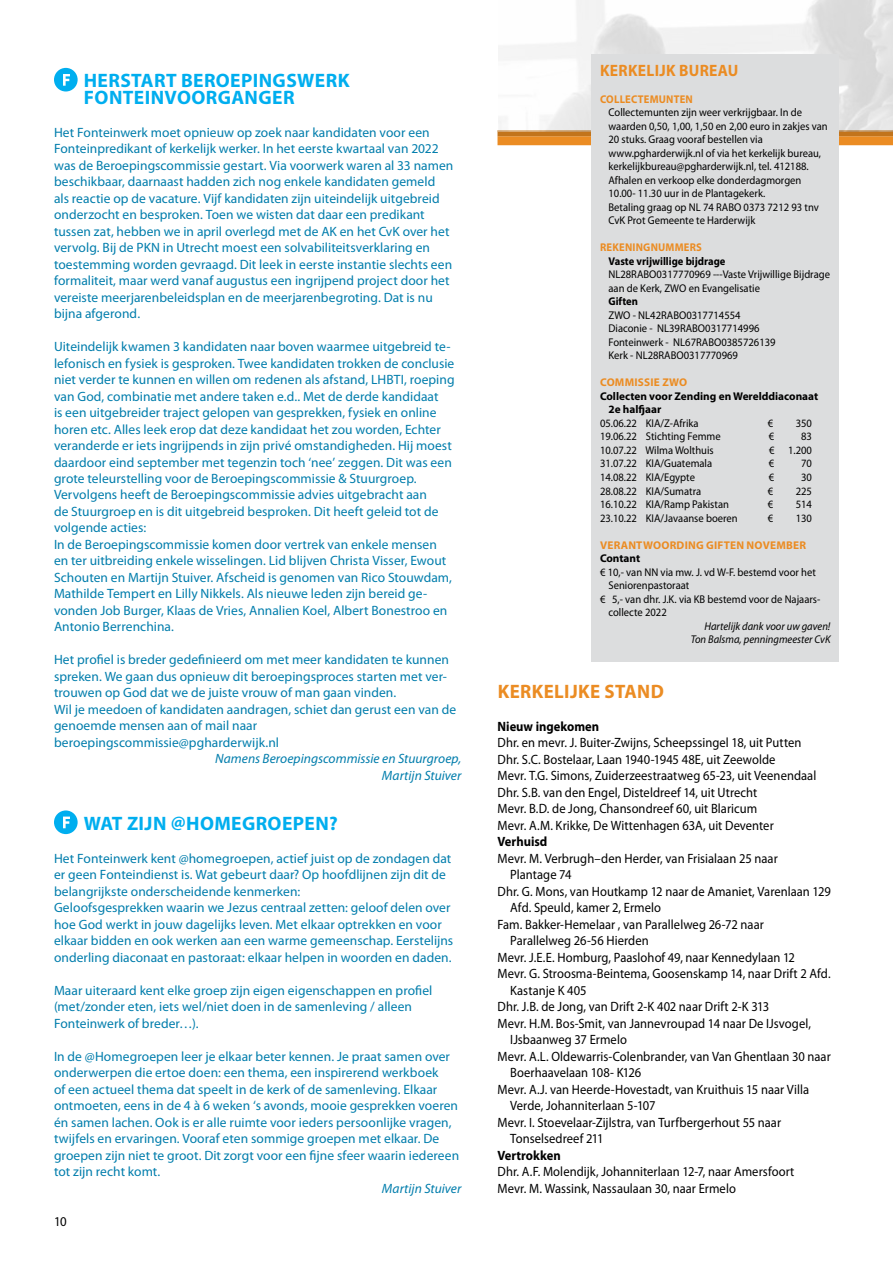
<style>
.page{position:relative;width:893px;height:1263px;background:#fff}
.page>*{position:absolute;margin:0;border:0;box-sizing:border-box;transform-origin:0 0}
.t1{font:700 19.5px/16.5px "Myriad Pro";letter-spacing:.02em;color:#00aeef}
.t2{font:700 19.5px "Myriad Pro";letter-spacing:.02em;color:#eb8c23}
.t3{font:700 16.5px "Myriad Pro";letter-spacing:.02em;color:#eb8c23;scale:.94 1}
.t4{font:13.5px/16.5px "Myriad Pro";letter-spacing:.005em;color:#007dac}
.t5{font:13.5px/16.5px "Myriad Pro";color:#000;scale:.93 1}
.t6{font:italic 13.5px/16.5px "Myriad Pro";color:#007dac;text-align:right}
.t7{font:700 13.5px "Myriad Pro";color:#000;scale:.93 1}
.t8{font:13.5px "Myriad Pro";color:#000;scale:.95 1}
.t9{font:11.25px/13.5px "Myriad Pro";color:#000;scale:.94 1}
.t10{font:700 11.25px/13.5px "Myriad Pro";color:#000}
.t11{font:italic 11.25px/13.5px "Myriad Pro";color:#000;text-align:right;scale:.94 1}
.t12{font:700 11.25px "Myriad Pro";letter-spacing:.02em;color:#eb8c23}
.t13{font:700 11.25px "Myriad Pro";color:#000;scale:.94 1}
.t14{font:700 11.25px "Myriad Pro";letter-spacing:.02em;color:#eb8c23;scale:.94 1}
</style>
<div class="page">
<div style="left:497px;top:136px;width:396px;height:9px;background:#eb8c23"></div>
<div style="left:497px;top:130px;width:396px;height:6px;background:#c2741b"></div>
<img style="left:499px;top:0;width:394px;height:132px">
<div style="left:591px;top:54px;width:248px;height:607px;background:#dcddde"></div>
<svg style="left:54px;top:68px;width:24px;height:24px"></svg>
<svg style="left:54px;top:810px;width:24px;height:24px"></svg>
<h1 class="t1" style="left:84px;top:72px;width:266px">HERSTART BEROEPINGSWERK<br>FONTEINVOORGANGER</h1>
<p class="t4" style="left:54px;top:124px;width:401px">Het Fonteinwerk moet opnieuw op zoek naar kandidaten voor een Fonteinpredikant of kerkelijk werker. In het eerste kwartaal van 2022 was de Beroepingscommissie gestart. Via voorwerk waren al 33 namen beschikbaar, daarnaast hadden zich nog enkele kandidaten gemeld als reactie op de vacature. Vijf kandidaten zijn uiteindelijk uitgebreid onderzocht en besproken. Toen we wisten dat daar een predikant tussen zat, hebben we in april overlegd met de AK en het CvK over het vervolg. Bij de PKN in Utrecht moest een solvabiliteitsverklaring en toestemming worden gevraagd. Dit leek in eerste instantie slechts een formaliteit, maar werd vanaf augustus een ingrijpend project door het vereiste meerjarenbeleidsplan en de meerjarenbegroting. Dat is nu bijna afgerond.</p>
<p class="t4" style="left:54px;top:338px;width:402px">Uiteindelijk kwamen 3 kandidaten naar boven waarmee uitgebreid te&shy;lefonisch en fysiek is gesproken. Twee kandidaten trokken de conclusie niet verder te kunnen en willen om redenen als afstand, LHBTI, roeping van God, combinatie met andere taken e.d.. Met de derde kandidaat<br>is een uitgebreider traject gelopen van gesprekken, fysiek en online horen etc. Alles leek erop dat deze kandidaat het zou worden, Echter veranderde er iets ingrijpends in zijn privé omstandigheden. Hij moest daardoor eind september met tegenzin toch ‘nee’ zeggen. Dit was een grote teleurstelling voor de Beroepingscommissie &amp; Stuurgroep.<br>Vervolgens heeft de Beroepingscommissie advies uitgebracht aan<br>de Stuurgroep en is dit uitgebreid besproken. Dit heeft geleid tot de volgende acties:<br>In de Beroepingscommissie komen door vertrek van enkele mensen en ter uitbreiding enkele wisselingen. Lid blijven Christa Visser, Ewout Schouten en Martijn Stuiver. Afscheid is genomen van Rico Stouwdam, Mathilde Tempert en Lilly Nikkels. Als nieuwe leden zijn bereid ge&shy;vonden Job Burger, Klaas de Vries, Annalien Koel, Albert Bonestroo en Antonio Berrenchina.</p>
<p class="t4" style="left:54px;top:651px;width:404px">Het profiel is breder gedefinieerd om met meer kandidaten te kunnen spreken. We gaan dus opnieuw dit beroepingsproces starten met ver&shy;trouwen op God dat we de juiste vrouw of man gaan vinden.<br>Wil je meedoen of kandidaten aandragen, schiet dan gerust een van de genoemde mensen aan of mail naar beroepingscommissie@pgharderwijk.nl</p>
<p class="t6" style="left:215px;top:750px;width:248px">Namens Beroepingscommissie en Stuurgroep,<br>Martijn Stuiver</p>
<h1 class="t1" style="left:84px;top:814px;width:255px">WAT ZIJN @HOMEGROEPEN?</h1>
<p class="t4" style="left:54px;top:850px;width:401px">Het Fonteinwerk kent @homegroepen, actief juist op de zondagen dat er geen Fonteindienst is. Wat gebeurt daar? Op hoofdlijnen zijn dit de belangrijkste onderscheidende kenmerken:<br>Geloofsgesprekken waarin we Jezus centraal zetten: geloof delen over hoe God werkt in jouw dagelijks leven. Met elkaar optrekken en voor elkaar bidden en ook werken aan een warme gemeenschap. Eerstelijns onderling diaconaat en pastoraat: elkaar helpen in woorden en daden.</p>
<p class="t4" style="left:54px;top:981px;width:380px">Maar uiteraard kent elke groep zijn eigen eigenschappen en profiel (met/zonder eten, iets wel/niet doen in de samenleving / alleen<br>Fonteinwerk of breder…).</p>
<p class="t4" style="left:54px;top:1047px;width:407px">In de @Homegroepen leer je elkaar beter kennen. Je praat samen over onderwerpen die ertoe doen: een thema, een inspirerend werkboek<br>of een actueel thema dat speelt in de kerk of de samenleving. Elkaar ontmoeten, eens in de 4 à 6 weken ‘s avonds, mooie gesprekken voeren én samen lachen. Ook is er alle ruimte voor ieders persoonlijke vragen, twijfels en ervaringen. Vooraf eten sommige groepen met elkaar. De groepen zijn niet te groot. Dit zorgt voor een fijne sfeer waarin iedereen tot zijn recht komt.</p>
<p class="t6" style="left:382px;top:1179px;width:81px">Martijn Stuiver</p>
<p class="t8" style="left:54px;top:1213px;width:15px">10</p>
<p class="t3" style="left:600px;top:60px;width:148px">KERKELIJK BUREAU</p>
<p class="t14" style="left:600px;top:92px;width:8px">COLLECTEMUNTEN</p>
<p class="t9" style="left:608px;top:106px;width:235px">Collectemunten zijn weer verkrijgbaar. In de waarden 0,50, 1,00, 1,50 en 2,00 euro in zakjes van 20 stuks. Graag vooraf bestellen via www.pgharderwijk.nl of via het kerkelijk bureau, kerkelijkbureau@pgharderwijk.nl, tel. 412188.<br>Afhalen en verkoop elke donderdagmorgen 10.00- 11.30 uur in de Plantagekerk.<br>Betaling graag op NL 74 RABO 0373 7212 93 tnv CvK Prot Gemeente te Harderwijk</p>
<p class="t14" style="left:600px;top:240px;width:110px">REKENINGNUMMERS</p>
<p class="t13" style="left:608px;top:254px;width:126px">VASTE VRIJWILLIGE BIJDRAGE</p>
<p class="t9" style="left:608px;top:268px;width:237px">NL28RABO0317770969 ---Vaste Vrijwillige Bijdrage aan de Kerk, ZWO en Evangelisatie</p>
<p class="t13" style="left:608px;top:294px;width:33px">GIFTEN</p>
<p class="t9" style="left:608px;top:308px;width:179px">ZWO - NL42RABO0317714554<br>Diaconie - NL39RABO0317714996<br>Fonteinwerk - NL67RABO0385726139<br>Kerk - NL28RABO0317770969</p>
<p class="t12" style="left:600px;top:375px;width:89px">COMMISSIE ZWO</p>
<p class="t10" style="left:608px;top:389px;width:211px;text-indent:-9px">COLLECTEN VOOR ZENDING EN WERELDDIACONAAT<br>2E HALFJAAR</p>
<p class="t9" style="left:600px;top:416px;width:107px">05.06.22 KIA/Z-Afrika</p>
<p class="t9" style="left:768px;top:416px;width:7px">€</p>
<p class="t9" style="left:796px;top:416px;width:19px">350</p>
<p class="t9" style="left:600px;top:430px;width:130px">19.06.22 Stichting Femme</p>
<p class="t9" style="left:769px;top:430px;width:7px">€</p>
<p class="t9" style="left:801px;top:430px;width:13px">83</p>
<p class="t9" style="left:600px;top:443px;width:123px">10.07.22 Wilma Wolthuis</p>
<p class="t9" style="left:769px;top:443px;width:47px">€ 1.200</p>
<p class="t9" style="left:600px;top:457px;width:121px">31.07.22 KIA/Guatemala</p>
<p class="t9" style="left:769px;top:457px;width:7px">€</p>
<p class="t9" style="left:801px;top:457px;width:13px">70</p>
<p class="t9" style="left:600px;top:470px;width:103px">14.08.22 KIA/Egypte</p>
<p class="t9" style="left:769px;top:470px;width:7px">€</p>
<p class="t9" style="left:801px;top:470px;width:13px">30</p>
<p class="t9" style="left:600px;top:484px;width:109px">28.08.22 KIA/Sumatra</p>
<p class="t9" style="left:768px;top:484px;width:7px">€</p>
<p class="t9" style="left:796px;top:484px;width:19px">225</p>
<p class="t9" style="left:600px;top:497px;width:139px">16.10.22 KIA/Ramp Pakistan</p>
<p class="t9" style="left:768px;top:497px;width:7px">€</p>
<p class="t9" style="left:796px;top:497px;width:19px">514</p>
<p class="t9" style="left:600px;top:511px;width:148px">23.10.22 KIA/Javaanse boeren</p>
<p class="t9" style="left:768px;top:511px;width:7px">€</p>
<p class="t9" style="left:796px;top:511px;width:19px">130</p>
<p class="t12" style="left:600px;top:537px;width:207px">VERANTWOORDING GI FTEN NOVEMBER</p>
<p class="t10" style="left:600px;top:551px;width:42px">CONTANT</p>
<p class="t9" style="left:600px;top:565px;width:231px">€ 10,- van NN via mw. J. vd W-F. bestemd voor het</p>
<p class="t9" style="left:608px;top:578px;width:88px">Seniorenpastoraat</p>
<p class="t9" style="left:600px;top:592px;width:236px">€ 5,- van dhr. J.K. via KB bestemd voor de Najaars-</p>
<p class="t9" style="left:608px;top:605px;width:64px">collecte 2022</p>
<p class="t11" style="left:691px;top:619px;width:150px">Hartelijk dank voor uw gaven!<br>Ton Balsma, penningmeester CvK</p>
<h1 class="t2" style="left:498px;top:678px;width:168px">KERKELIJKE STAND</h1>
<p class="t7" style="left:497px;top:717px;width:111px">NIEUW INGEKOMEN</p>
<p class="t5" style="left:497px;top:734px;width:344px">Dhr. en mevr. J. Buiter-Zwijns, Scheepssingel 18, uit Putten Dhr. S.C. Bostelaar, Laan 1940-1945 48E, uit Zeewolde<br>Mevr. T.G. Simons, Zuiderzeestraatweg 65-23, uit Veenendaal Dhr. S.B. van den Engel, Disteldreef 14, uit Utrecht<br>Mevr. B.D. de Jong, Chansondreef 60, uit Blaricum<br>Mevr. A.M. Krikke, De Wittenhagen 63A, uit Deventer</p>
<p class="t7" style="left:497px;top:833px;width:55px">VERHUISD</p>
<p class="t5" style="left:497px;top:849px;width:303px">Mevr. M. Verbrugh–den Herder, van Frisialaan 25 naar</p>
<p class="t5" style="left:510px;top:866px;width:67px">Plantage 74</p>
<p class="t5" style="left:497px;top:883px;width:360px">Dhr. G. Mons, van Houtkamp 12 naar de Amaniet, Varenlaan 129</p>
<p class="t5" style="left:510px;top:899px;width:164px">Afd. Speuld, kamer 2, Ermelo</p>
<p class="t5" style="left:497px;top:916px;width:288px">Fam. Bakker-Hemelaar , van Parallelweg 26-72 naar</p>
<p class="t5" style="left:510px;top:932px;width:150px">Parallelweg 26-56 Hierden</p>
<p class="t5" style="left:497px;top:949px;width:321px">Mevr. J.E.E. Homburg, Paaslohof 49, naar Kennedylaan 12</p>
<p class="t5" style="left:497px;top:965px;width:360px">Mevr. G. Stroosma-Beintema, Goosenskamp 14, naar Drift 2 Afd.</p>
<p class="t5" style="left:510px;top:982px;width:84px">Kastanje K 405</p>
<p class="t5" style="left:497px;top:998px;width:294px">Dhr. J.B. de Jong, van Drift 2-K 402 naar Drift 2-K 313</p>
<p class="t5" style="left:497px;top:1014px;width:339px">Mevr. H.M. Bos-Smit, van Jannevroupad 14 naar De IJsvogel,</p>
<p class="t5" style="left:510px;top:1031px;width:127px">IJsbaanweg 37 Ermelo</p>
<p class="t5" style="left:497px;top:1047px;width:360px">Mevr. A.L. Oldewarris-Colenbrander, van Van Ghentlaan 30 naar</p>
<p class="t5" style="left:510px;top:1064px;width:142px">Boerhaavelaan 108- K126</p>
<p class="t5" style="left:497px;top:1080px;width:337px">Mevr. A.J. van Heerde-Hovestadt, van Kruithuis 15 naar Villa</p>
<p class="t5" style="left:510px;top:1097px;width:158px">Verde, Johanniterlaan 5-107</p>
<p class="t5" style="left:497px;top:1113px;width:306px">Mevr. I. Stoevelaar-Zijlstra, van Turfbergerhout 55 naar</p>
<p class="t5" style="left:510px;top:1130px;width:102px">Tonselsedreef 211</p>
<p class="t7" style="left:497px;top:1146px;width:69px">VERTROKKEN</p>
<p class="t5" style="left:497px;top:1163px;width:321px">Dhr. A.F. Molendijk, Johanniterlaan 12-7, naar Amersfoort<br>Mevr. M. Wassink, Nassaulaan 30, naar Ermelo</p>
</div>
